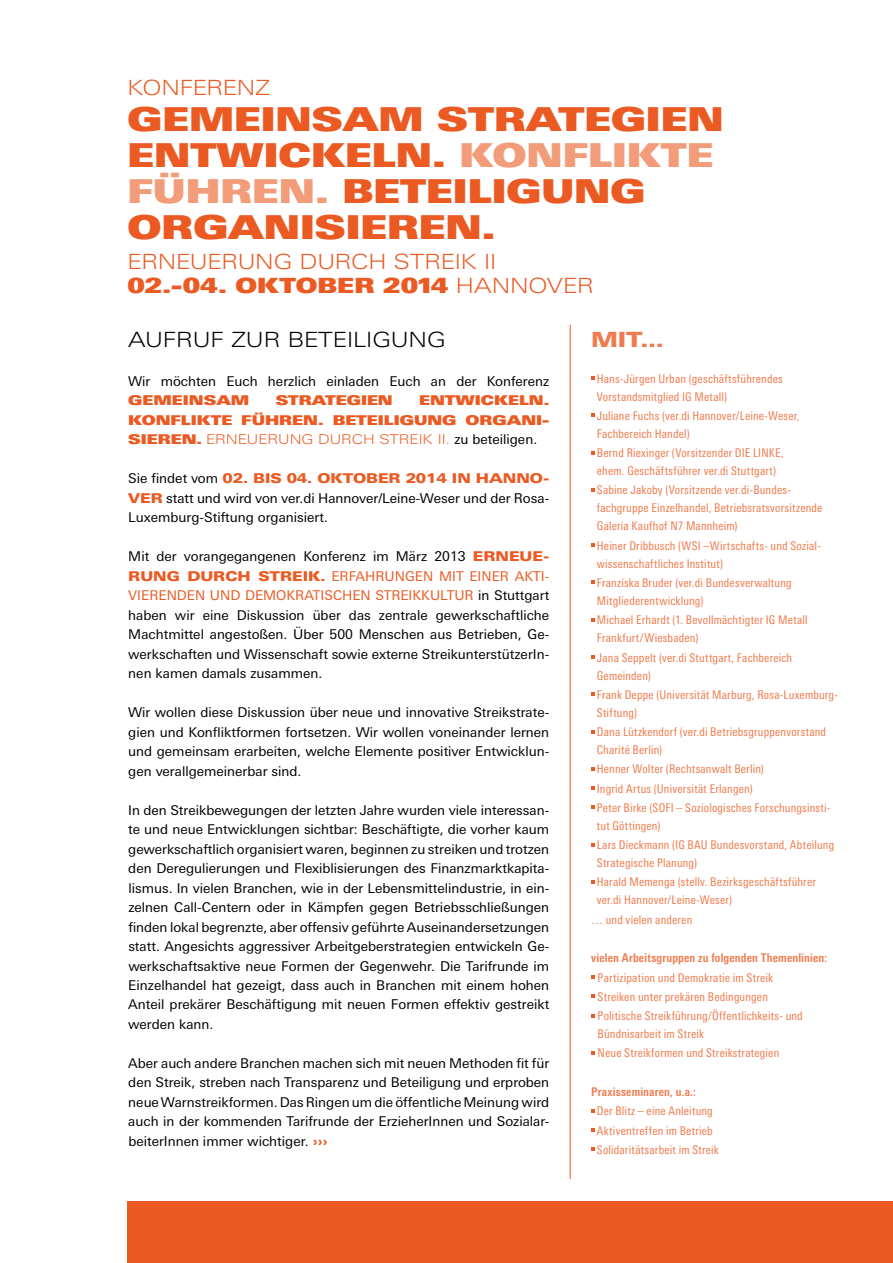
<style>
.page{position:relative;width:893px;height:1263px;background:#fff}
.page>*{position:absolute;margin:0;border:0;box-sizing:border-box;transform-origin:0 0}
.t1{font:33px/36px "Linotype Univers Extd X Black";color:#eb5a22}
.t2{font:300 21px "Linotype Univers Extd";letter-spacing:-.01em;color:#eb5a22}
.t3{font:21px "Linotype Univers Extd X Black";color:#eb5a22}
.t4{font:300 21px "Linotype Univers Extd";color:#000}
.t5{font:900 21px "Linotype Univers Extd";color:#ef7b4e}
.t6{font:13.5px/19.5px "Linotype Univers Basic";color:#000;text-align:justify}
.t7{font:13.5px/19.5px "Linotype Univers Extd X Black";color:#eb5a22;text-align:right}
.t8{font:300 13.5px "Linotype Univers Extd";color:#eb5a22}
.t9{font:900 13.5px "Linotype Univers Extd";color:#eb5a22}
.t10{font:condensed 12px/18px "Linotype Univers";letter-spacing:.015em;color:#ef7b4e}
.t11{font:700 condensed 12px "Linotype Univers";letter-spacing:.015em;color:#ef7b4e}
.s1{color:#f39c7a}
.s2{font-family:"Linotype Univers Extd";font-weight:300}
.s3{font-family:"Linotype Univers Extd X Black";font-weight:400}
.s4{font-family:"Linotype Univers Basic";font-weight:400;color:#000}
.s5{font-family:"Linotype Univers Extd";font-weight:900;color:#eb5a22}
.s6{color:#eb5a22}
.s7{font-family:"Linotype Univers Extd";font-weight:700;color:#eb5a22}
</style>
<div class="page">
<svg style="left:591px;top:376px;width:3px;height:4px"></svg>
<svg style="left:591px;top:543px;width:3px;height:4px"></svg>
<svg style="left:591px;top:786px;width:3px;height:4px"></svg>
<div style="left:128px;top:1201px;width:765px;height:62px;background:#eb5a22"></div>
<hr style="left:570px;top:325px;width:1px;height:854px;background:#eb5a22">
<h2 class="t2" style="left:128px;top:75px;width:144px">KONFERENZ</h2>
<h1 class="t1" style="left:128px;top:101px;width:598px">GEMEINSAM STRATEGIEN<br>ENTWICKELN. <span class="s1">KONFLIKTE<br>FÜHREN.</span> BETEILIGUNG<br>ORGANISIEREN.</h1>
<h2 class="t2" style="left:128px;top:249px;width:362px">ERNEUERUNG DURCH STREIK II</h2>
<h2 class="t3" style="left:128px;top:273px;width:467px">02.-04. OKTOBER 2014 <span class="s2">HANNOVER</span></h2>
<h2 class="t4" style="left:128px;top:327px;width:319px">AUFRUF ZUR BETEILIGUNG</h2>
<p class="t6" style="left:128px;top:371px;width:422px">Wir möchten Euch herzlich einladen Euch an der Konferenz</p>
<p class="t7" style="left:128px;top:390px;width:123px">GEMEINSAM</p>
<p class="t7" style="left:276px;top:390px;width:119px">STRATEGIEN</p>
<p class="t7" style="left:128px;top:390px;width:422px">ENTWICKELN.<br>KONFLIKTE FÜHREN. BETEILIGUNG ORGANI-</p>
<p class="t8" style="left:128px;top:431px;width:410px"><span class="s3">SIEREN.</span> ERNEUERUNG DURCH STREIK II . <span class="s4">zu beteiligen.</span></p>
<p class="t9" style="left:128px;top:470px;width:422px"><span class="s4">Sie findet vom</span> 02. BIS 04. OKTOBER 2014 IN HANNO-</p>
<p class="t6" style="left:128px;top:488px;width:422px"><span class="s5">VER</span> statt und wird von ver.di Hannover/Leine-Weser und der Rosa-<br>Luxemburg-Stiftung organisiert.</p>
<p class="t6" style="left:128px;top:546px;width:422px">Mit der vorangegangenen Konferenz im März 2013 <span class="s5">ERNEUE-RUNG DURCH STREIK.</span> <span class="s6">Erfahrungen m it einer akti&shy;viere</span></p>
<p class="t6" style="left:128px;top:585px;width:422px;text-indent:38px"><span class="s6">nden und demokratischen Streikkultur</span> in Stuttgart haben wir eine Diskussion über das zentrale gewerkschaftliche Machtmittel angestoßen. Über 500 Menschen aus Betrieben, Ge&shy;werkschaften und Wissenschaft sowie externe StreikunterstützerI n&shy;nen kamen damals zusammen.</p>
<p class="t6" style="left:128px;top:702px;width:422px">Wir wollen diese Diskussion über neue und innovative Streikstrate&shy;gien und Konfliktformen fortsetzen. Wir wollen voneinander lernen und gemeinsam erarbeiten, welche Elemente positiver Entwicklun&shy;gen verallgemeinerbar sind.</p>
<p class="t6" style="left:128px;top:800px;width:422px">I n den Streikbewegungen der letzten Jahre wurden viele interessan&shy;te und neue Entwicklungen sichtbar: Beschäftigte, die vorher kaum gewerkschaftlich organisiert waren, beginnen zu streiken und trotzen den Deregulierungen und Flexiblisierungen des Finanzmarktkapita&shy;lismus. I n vielen Branchen, wie in der Lebensmittelindustrie, in ein&shy;zelnen Call-Centern oder in Kämpfen gegen Betriebsschließungen finden lokal begrenzte, aber offensiv geführte Auseinandersetzungen statt. Angesichts aggressiver Arbeitgeberstrategien entwickeln Ge&shy;werkschaftsaktive neue Formen der Gegenwehr. Die Tarifrunde im Einzelhandel hat gezeigt, dass auch in Branchen mit einem hohen Anteil prekärer Beschäftigung mit neuen Formen effektiv gestreikt werden kann.</p>
<p class="t6" style="left:128px;top:1053px;width:422px">Aber auch andere Branchen machen sich mit neuen Methoden fit für den Streik, streben nach Transparenz und Beteiligung und erproben neue Warnstreikformen. Das Ringen um die öffentliche Meinung wird auch in der kommenden Tarifrunde der ErzieherI nnen und Sozialar&shy;beiterI nnen immer wichtiger. <span class="s7">›››</span></p>
<h2 class="t5" style="left:591px;top:326px;width:74px">MIT...</h2>
<p class="t10" style="left:597px;top:369px;width:187px">Hans-Jürgen Urban (geschäftsführendes<br>Vorstandsmitglied IG Metall)</p>
<p class="t10" style="left:597px;top:406px;width:204px">Juliane Fuchs (ver.di Hannover/Leine-Weser,<br>Fachbereich Handel)</p>
<p class="t10" style="left:597px;top:444px;width:188px">Bernd Riexinger (Vorsitzender DIE LINKE, ehem. Geschäftsführer ver.di Stuttgart)</p>
<p class="t10" style="left:597px;top:481px;width:227px">Sabine Jakoby (Vorsitzende ver.di-Bundes&shy;fachgruppe Einzelhandel, Betriebsratsvorsitzende<br>Galeria Kaufhof N7 Mannheim)</p>
<p class="t10" style="left:597px;top:536px;width:224px">Heiner Dribbusch (WSI –Wirtschafts- und Sozial&shy;wissenschaftliches Institut)</p>
<p class="t10" style="left:597px;top:574px;width:196px">Franziska Bruder (ver.di Bundesverwaltung<br>Mitgliederentwicklung)</p>
<p class="t10" style="left:597px;top:611px;width:212px">Michael Erhardt (1. Bevollmächtigter IG Metall<br>Frankfurt/Wiesbaden)</p>
<p class="t10" style="left:597px;top:648px;width:197px">Jana Seppelt (ver.di Stuttgart, Fachbereich<br>Gemeinden)</p>
<p class="t10" style="left:597px;top:685px;width:242px">Frank Deppe (Universität Marburg, Rosa-Luxemburg-<br>Stiftung)</p>
<p class="t10" style="left:597px;top:723px;width:231px">Dana Lützkendorf (ver.di Betriebsgruppenvorstand<br>Charité Berlin)</p>
<p class="t10" style="left:597px;top:759px;width:235px;line-height:19.4px">Henner Wolter (Rechtsanwalt Berlin)<br>Ingrid Artus (Universität Erlangen)<br>Peter Birke (SOFI – Soziologisches Forschungsinsti-</p>
<p class="t10" style="left:597px;top:816px;width:239px;line-height:19.4px">tut Göttingen)<br>Lars Dieckmann (IG BAU Bundesvorstand, Abteilung</p>
<p class="t10" style="left:597px;top:853px;width:220px;line-height:19.4px">Strategische Planung)<br>Harald Memenga (stellv. Bezirksgeschäftsführer</p>
<p class="t10" style="left:591px;top:890px;width:143px;line-height:19.2px;text-indent:6px">ver.di Hannover/Leine-Weser) … und vielen anderen</p>
<p class="t11" style="left:591px;top:951px;width:238px">vielen Arbeitsgruppen zu folgenden Themenlinien:</p>
<p class="t10" style="left:598px;top:967px;width:207px;line-height:19.4px">Partizipation und Demokratie im Streik<br>Streiken unter prekären Bedingungen<br>Politische Streikführung/Öffentlichkeits- und</p>
<p class="t10" style="left:598px;top:1024px;width:183px;line-height:19.4px">Bündnisarbeit im Streik<br>Neue Streikformen und Streikstrategien</p>
<p class="t11" style="left:591px;top:1084px;width:106px">Praxisseminaren, u.a.:</p>
<p class="t10" style="left:597px;top:1101px;width:123px;line-height:19.4px">Der Blitz – eine Anleitung<br>Aktiventreffen im Betrieb<br>Solidaritätsarbeit im Streik</p>
</div>
